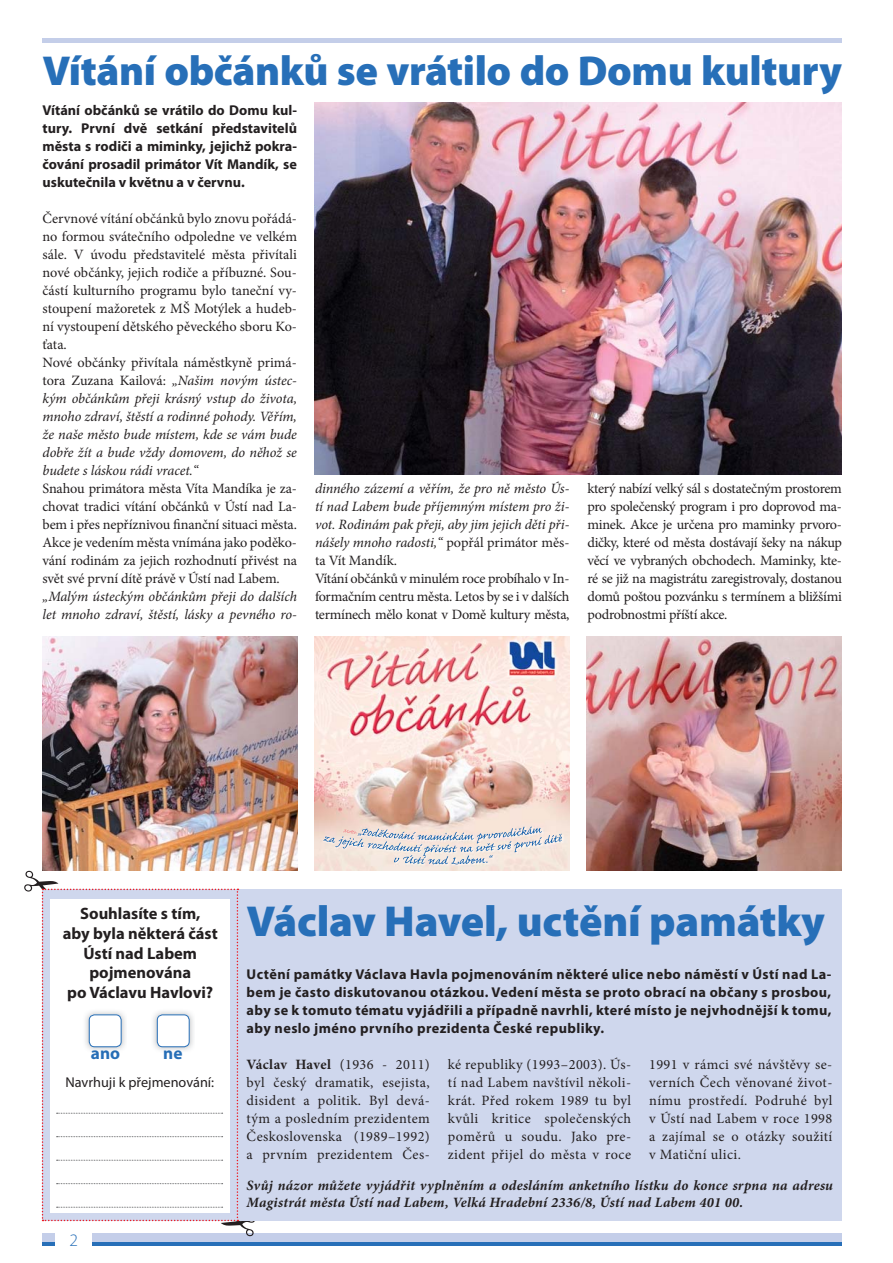
<style>
.page{position:relative;width:893px;height:1263px;background:#fff}
.page>*{position:absolute;margin:0;border:0;box-sizing:border-box;transform-origin:0 0}
.t1{font:900 43.5px "Myriad Pro";letter-spacing:-.005em;color:#276fb8}
.t2{font:900 42px "Myriad Pro";letter-spacing:-.01em;color:#276fb8}
.t3{font:300 17.55px "Myriad Pro";color:#276fb8}
.t4{font:700 17.25px "Myriad Pro";color:#276fb8}
.t5{font:700 16.5px/19.8px "Myriad Pro";color:#231f20;text-align:center}
.t6{font:14.25px/18px "Minion Pro";color:#231f20;text-align:justify}
.t7{font:700 14.25px/18px "Myriad Pro";letter-spacing:.015em;color:#231f20;text-align:justify}
.t8{font:14.25px/18px "Minion Pro";letter-spacing:-.02em;color:#231f20}
.t9{font:italic 700 14.25px/17.1px "Minion Pro";letter-spacing:.02em;color:#231f20}
.t10{font:italic 14.25px/18px "Minion Pro";letter-spacing:-.01em;color:#231f20}
.t11{font:14.25px "Myriad Pro";color:#231f20}
.s1{font-style:italic}
.s2{font-weight:700}
</style>
<div class="page">
<div style="left:92px;top:1237px;width:750px;height:9px;background:#276fb8"></div>
<div style="left:92px;top:1233px;width:750px;height:9px;background:#c4cee9"></div>
<div style="left:43px;top:1237px;width:12px;height:9px;background:#276fb8"></div>
<div style="left:43px;top:1233px;width:12px;height:9px;background:#c4cee9"></div>
<div style="left:43px;top:889px;width:799px;height:331px;background:#cfd7ed"></div>
<div style="left:43px;top:38px;width:799px;height:5px;background:#c4cee9"></div>
<img style="left:315px;top:637px;width:255px;height:234px">
<svg style="left:323px;top:827px;width:239px;height:37px;background:#dcd7d7"></svg>
<svg style="left:24px;top:871px;width:231px;height:365px"></svg>
<img style="left:83px;top:1009px;width:44px;height:43px">
<img style="left:91px;top:1050px;width:36px;height:2px">
<div style="left:89px;top:1015px;width:32px;height:32px;background:#fff;border-radius:5px"></div>
<div style="left:89px;top:1015px;width:32px;height:32px;border:1px solid #276fb8;border-radius:5px"></div>
<img style="left:151px;top:1009px;width:44px;height:43px">
<img style="left:151px;top:1050px;width:31px;height:2px">
<div style="left:157px;top:1015px;width:32px;height:32px;background:#fff;border-radius:5px"></div>
<div style="left:157px;top:1015px;width:32px;height:32px;border:1px solid #276fb8;border-radius:5px"></div>
<img style="left:315px;top:102px;width:527px;height:373px">
<img style="left:43px;top:637px;width:255px;height:234px">
<img style="left:587px;top:637px;width:255px;height:234px">
<h2 class="t2" style="left:43px;top:55px;width:801px">Vítání občánků se vrátilo do Domu kultury</h2>
<p class="t7" style="left:43px;top:102px;width:256px">Vítání občánků se vrátilo do Domu kul&shy;tury. První dvě setkání představitelů města s rodiči a miminky, jejichž pokra&shy;čování prosadil primátor Vít Mandík, se uskutečnila v květnu a v červnu.</p>
<p class="t6" style="left:43px;top:210px;width:256px;text-align:left">Červnové vítání občánků bylo znovu pořádá&shy;no formou svátečního odpoledne ve velkém sále. V úvodu představitelé města přivítali nové občánky, jejich rodiče a příbuzné. Sou&shy;částí kulturního programu bylo taneční vy&shy;stoupení mažoretek z MŠ Motýlek a hudeb&shy;ní vystoupení dětského pěveckého sboru Ko&shy;ťata.<br>Nové občánky přivítala náměstkyně primá&shy;tora Zuzana Kailová: <span class="s1">„Našim novým ústec&shy;kým občánkům přeji krásný vstup do života, mnoho zdraví, štěstí a rodinné pohody. Věřím, že naše město bude místem, kde se vám bude dobře žít a bude vždy domovem, do něhož se budete s láskou rádi vracet.“</span></p>
<p class="t6" style="left:43px;top:480px;width:256px">Snahou primátora města Víta Mandíka je za&shy;chovat tradici vítání občánků v Ústí nad La&shy;bem i přes nepříznivou finanční situaci města.<br>Akce je vedením města vnímána jako poděko&shy;vání rodinám za jejich rozhodnutí přivést na svět své první dítě právě v Ústí nad Labem.</p>
<p class="t10" style="left:43px;top:588px;width:256px">„Malým ústeckým občánkům přeji do dalších let mnoho zdraví, štěstí, lásky a pevného ro-</p>
<p class="t8" style="left:315px;top:480px;width:256px"><span class="s1">dinného zázemí a věřím, že pro ně město Ús&shy;tí nad Labem bude příjemným místem pro ži&shy;vot. Rodinám pak přeji, aby jim jejich děti při&shy;nášely mnoho radosti,“</span> popřál primátor měs&shy;ta Vít Mandík.<br>Vítání občánků v minulém roce probíhalo v In&shy;formačním centru města. Letos by se i v dalších termínech mělo konat v Domě kultury města,</p>
<p class="t6" style="left:587px;top:480px;width:256px">který nabízí velký sál s dostatečným prostorem pro společenský program i pro doprovod ma&shy;minek. Akce je určena pro maminky prvoro&shy;dičky, které od města dostávají šeky na nákup věcí ve vybraných obchodech. Maminky, kte&shy;ré se již na magistrátu zaregistrovaly, dostanou domů poštou pozvánku s termínem a bližšími podrobnostmi příští akce.</p>
<p class="t5" style="left:63px;top:905px;width:156px">Souhlasíte s tím,<br>aby byla některá část<br>Ústí nad Labem pojmenována<br>po Václavu Havlovi?</p>
<p class="t4" style="left:91px;top:1047px;width:31px">ano</p>
<p class="t4" style="left:163px;top:1047px;width:21px">ne</p>
<p class="t11" style="left:66px;top:1076px;width:150px">Navrhuji k přejmenování:</p>
<p class="t3" style="left:70px;top:1234px;width:10px">2</p>
<h1 class="t1" style="left:247px;top:905px;width:580px">Václav Havel, uctění památky</h1>
<p class="t7" style="left:247px;top:966px;width:586px">Uctění památky Václava Havla pojmenováním některé ulice nebo náměstí v Ústí nad La&shy;bem je často diskutovanou otázkou. Vedení města se proto obrací na občany s prosbou, aby se k tomuto tématu vyjádřili a případně navrhli, které místo je nejvhodnější k tomu, aby neslo jméno prvního prezidenta České republiky.</p>
<p class="t6" style="left:247px;top:1056px;width:185px"><span class="s2">Václav Havel</span> (1936 - 2011) byl český dramatik, esejista, disident a politik. Byl devá&shy;tým a posledním prezidentem Československa (1989–1992) a prvním prezidentem Čes-</p>
<p class="t6" style="left:448px;top:1056px;width:185px">ké republiky (1993–2003). Ús&shy;tí nad Labem navštívil několi&shy;krát. Před rokem 1989 tu byl kvůli kritice společenských poměrů u soudu. Jako pre&shy;zident přijel do města v roce</p>
<p class="t6" style="left:649px;top:1056px;width:185px">1991 v rámci své návštěvy se&shy;verních Čech věnované život&shy;nímu prostředí. Podruhé byl v Ústí nad Labem v roce 1998 a zajímal se o otázky soužití v Matiční ulici.</p>
<p class="t9" style="left:247px;top:1178px;width:588px">Svůj názor můžete vyjádřit vyplněním a odesláním anketního lístku do konce srpna na adresu<br>Magistrát města Ústí nad Labem, Velká Hradební 2336/8, Ústí nad Labem 401 00.</p>
</div>
